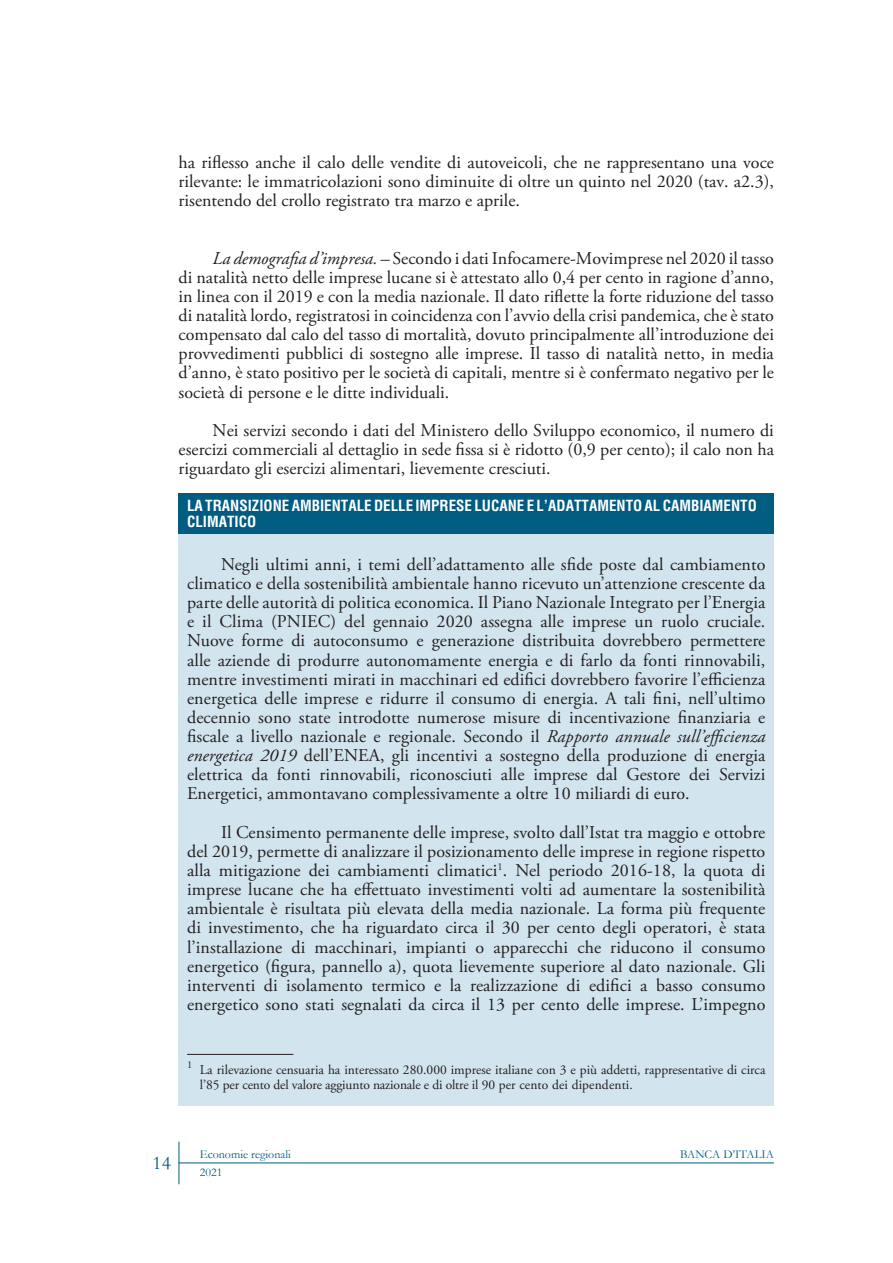
<style>
.page{position:relative;width:893px;height:1263px;background:#fff}
.page>*{position:absolute;margin:0;border:0;box-sizing:border-box;transform-origin:0 0}
.t1{font:19.5px "Garamond";color:#005c81}
.ER-BOX_Paragrafo{font:18px/19.2px "Adobe Garamond Pro";letter-spacing:.005em;color:#231f20;text-align:justify}
.ER-TESTO_Paragrafo_S{font:18px/19.2px "Adobe Garamond Pro";color:#231f20;text-align:justify}
.ER-TESTO_Paragrafo{font:18px/19.2px "Adobe Garamond Pro";color:#231f20;text-align:justify}
.ER-BOX_Titolo{font:700 condensed 15px/16.5px "Helvetica LT Std";color:#fff}
.ER-TESTO_Nota{font:13.5px/15px "Adobe Garamond Pro";color:#231f20}
.t2{font:12px "Garamond";color:#005c81}
.s1{font-style:italic}
</style>
<div class="page">
<hr style="left:179px;top:1162px;width:595px;height:1px;background:#005c81">
<hr style="left:179px;top:1142px;width:1px;height:42px;background:#005c81">
<div style="left:179px;top:493px;width:595px;height:613px;background:#d2e4ee"></div>
<div style="left:179px;top:493px;width:595px;height:41px;background:#005c81"></div>
<hr style="left:187px;top:1054px;width:106px;height:1px;background:#231f20">
<p class="ER-TESTO_Paragrafo" style="left:179px;top:153px;width:597px">ha riflesso anche il calo delle vendite di autoveicoli, che ne rappresentano una voce rilevante: le immatricolazioni sono diminuite di oltre un quinto nel 2020 (tav. a2.3), risentendo del crollo registrato tra marzo e aprile.</p>
<p class="ER-TESTO_Paragrafo_S" style="left:179px;top:249px;width:597px;text-indent:34px"><span class="s1">La demografia d’impresa. –</span> Secondo i dati Infocamere-Movimprese nel 2020 il tasso di natalità netto delle imprese lucane si è attestato allo 0,4 per cento in ragione d’anno, in linea con il 2019 e con la media nazionale. Il dato riflette la forte riduzione del tasso di natalità lordo, registratosi in coincidenza con l’avvio della crisi pandemica, che è stato compensato dal calo del tasso di mortalità, dovuto principalmente all’introduzione dei provvedimenti pubblici di sostegno alle imprese. Il tasso di natalità netto, in media d’anno, è stato positivo per le società di capitali, mentre si è confermato negativo per le società di persone e le ditte individuali.</p>
<p class="ER-TESTO_Paragrafo" style="left:179px;top:421px;width:597px;text-indent:34px">Nei servizi secondo i dati del Ministero dello Sviluppo economico, il numero di esercizi commerciali al dettaglio in sede fissa si è ridotto (0,9 per cento); il calo non ha riguardato gli esercizi alimentari, lievemente cresciuti.</p>
<h3 class="ER-BOX_Titolo" style="left:187px;top:497px;width:571px">LA TRANSIZIONE AMBIENTALE DELLE IMPRESE LUCANE E L’ADATTAMENTO AL CAMBIAMENTO<br>CLIMATICO</h3>
<p class="ER-BOX_Paragrafo" style="left:187px;top:555px;width:580px;text-indent:34px">Negli ultimi anni, i temi dell’adattamento alle sfide poste dal cambiamento climatico e della sostenibilità ambientale hanno ricevuto un’attenzione crescente da parte delle autorità di politica economica. Il Piano Nazionale Integrato per l’Energia e il Clima (PNIEC) del gennaio 2020 assegna alle imprese un ruolo cruciale.<br>Nuove forme di autoconsumo e generazione distribuita dovrebbero permettere alle aziende di produrre autonomamente energia e di farlo da fonti rinnovabili, mentre investimenti mirati in macchinari ed edifici dovrebbero favorire l’efficienza energetica delle imprese e ridurre il consumo di energia. A tali fini, nell’ultimo decennio sono state introdotte numerose misure di incentivazione finanziaria e fiscale a livello nazionale e regionale. Secondo il <span class="s1">Rapporto annuale sull’efficienza energetica 2019</span> dell’ENEA, gli incentivi a sostegno della produzione di energia elettrica da fonti rinnovabili, riconosciuti alle imprese dal Gestore dei Servizi Energetici, ammontavano complessivamente a oltre 10 miliardi di euro.</p>
<p class="ER-BOX_Paragrafo" style="left:187px;top:823px;width:580px;text-indent:34px">Il Censimento permanente delle imprese, svolto dall’Istat tra maggio e ottobre del 2019, permette di analizzare il posizionamento delle imprese in regione rispetto alla mitigazione dei cambiamenti climatici<sup>1</sup>. Nel periodo 2016-18, la quota di imprese lucane che ha effettuato investimenti volti ad aumentare la sostenibilità ambientale è risultata più elevata della media nazionale. La forma più frequente di investimento, che ha riguardato circa il 30 per cento degli operatori, è stata l’installazione di macchinari, impianti o apparecchi che riducono il consumo energetico (figura, pannello a), quota lievemente superiore al dato nazionale. Gli interventi di isolamento termico e la realizzazione di edifici a basso consumo energetico sono stati segnalati da circa il 13 per cento delle imprese. L’impegno</p>
<p class="ER-TESTO_Nota" style="left:200px;top:1062px;width:567px;text-indent:-13px"><sup>1</sup> La rilevazione censuaria ha interessato 280.000 imprese italiane con 3 e più addetti, rappresentative di circa l’85 per cento del valore aggiunto nazionale e di oltre il 90 per cento dei dipendenti.</p>
<p class="t1" style="left:153px;top:1150px;width:20px">14</p>
<p class="t2" style="left:200px;top:1146px;width:92px">Economie regionali</p>
<p class="t2" style="left:680px;top:1146px;width:95px">BANCA D’ITALIA</p>
<p class="t2" style="left:200px;top:1164px;width:24px">2021</p>
</div>
